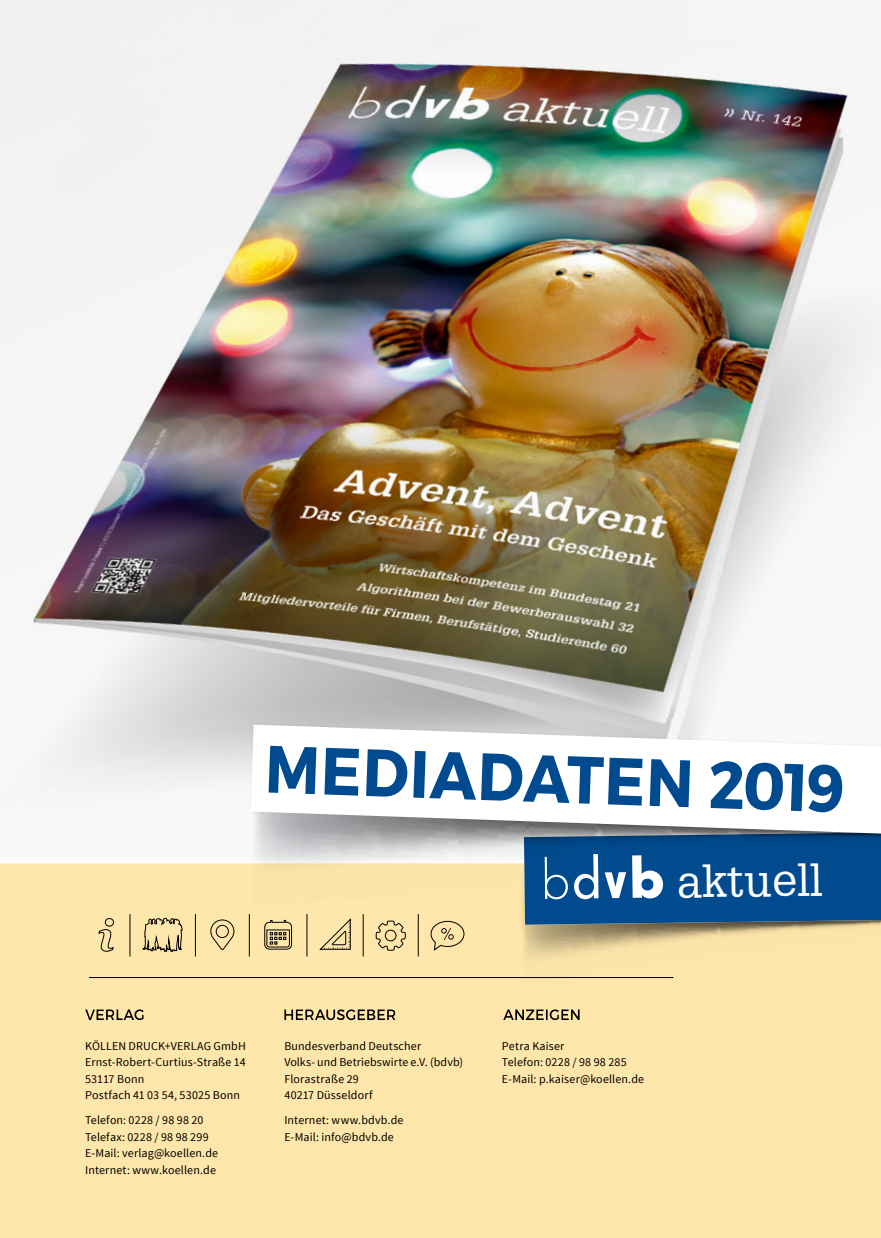
<style>
.page{position:relative;width:881px;height:1238px;background:#fff}
.page>*{position:absolute;margin:0;border:0;box-sizing:border-box;transform-origin:0 0}
.t1{font:700 66.75px "Montserrat";color:#004b8f;scale:.9 1}
.t2{font:45.45px "Glypha";color:#fff}
.t3{font:12px/16.5px "Source Sans Pro";letter-spacing:.015em;color:#000}
</style>
<div class="page">
<img style="left:0;top:0;width:880px;height:795px">
<div style="left:0;top:860px;width:880px;height:377px;background:#ffe7ab"></div>
<hr style="left:195px;top:914px;width:1px;height:42px;background:#000">
<hr style="left:129px;top:914px;width:1px;height:42px;background:#000">
<hr style="left:249px;top:914px;width:1px;height:42px;background:#000">
<hr style="left:306px;top:914px;width:1px;height:42px;background:#000">
<hr style="left:362px;top:914px;width:1px;height:42px;background:#000">
<hr style="left:417px;top:914px;width:1px;height:42px;background:#000">
<hr style="left:89px;top:977px;width:583px;height:1px;background:#000">
<hr style="left:0;top:859px;width:880px;height:4px;background:#fff">
<svg style="left:375px;top:920px;width:30px;height:31px"></svg>
<svg style="left:142px;top:918px;width:41px;height:34px"></svg>
<svg style="left:98px;top:918px;width:16px;height:34px"></svg>
<svg style="left:210px;top:919px;width:24px;height:31px"></svg>
<svg style="left:264px;top:919px;width:28px;height:30px"></svg>
<svg style="left:319px;top:918px;width:32px;height:32px"></svg>
<svg style="left:430px;top:920px;width:34px;height:31px"></svg>
<img style="left:519px;top:905px;width:361px;height:74px">
<img style="left:252px;top:837px;width:271px;height:68px">
<div style="left:247px;top:721px;width:633px;height:116px;background:#000;opacity:.05"></div>
<svg style="left:250px;top:724px;width:630px;height:109px"></svg>
<svg style="left:523px;top:832px;width:357px;height:92px;background:#155691"></svg>
<svg style="left:85px;top:1009px;width:59px;height:11px"></svg>
<svg style="left:284px;top:1009px;width:111px;height:11px"></svg>
<svg style="left:503px;top:1009px;width:76px;height:11px"></svg>
<h1 class="t1" style="left:266px;top:727px;width:645px;rotate:2deg">MEDIADATEN 2019</h1>
<h2 class="t2" style="left:676px;top:854px;width:147px;rotate:-1deg">aktuell</h2>
<p class="t3" style="left:85px;top:1037px;width:162px">KÖLLEN DRUCK+VERLAG GmbH<br>Ernst-Robert-Curtius-Straße 14<br>53117 Bonn<br>Postfach 41 03 54, 53025 Bonn</p>
<p class="t3" style="left:85px;top:1111px;width:134px">Telefon: 0228 / 98 98 20<br>Telefax: 0228 / 98 98 299<br>E-Mail: verlag@koellen.de<br>Internet: www.koellen.de</p>
<p class="t3" style="left:284px;top:1037px;width:180px">Bundesverband Deutscher<br>Volks- und Betriebswirte e.V. (bdvb)<br>Florastraße 29<br>40217 Düsseldorf</p>
<p class="t3" style="left:284px;top:1111px;width:121px">Internet: www.bdvb.de<br>E-Mail: info@bdvb.de</p>
<p class="t3" style="left:501px;top:1037px;width:144px">Petra Kaiser<br>Telefon: 0228 / 98 98 285<br>E-Mail: p.kaiser@koellen.de</p>
</div>
